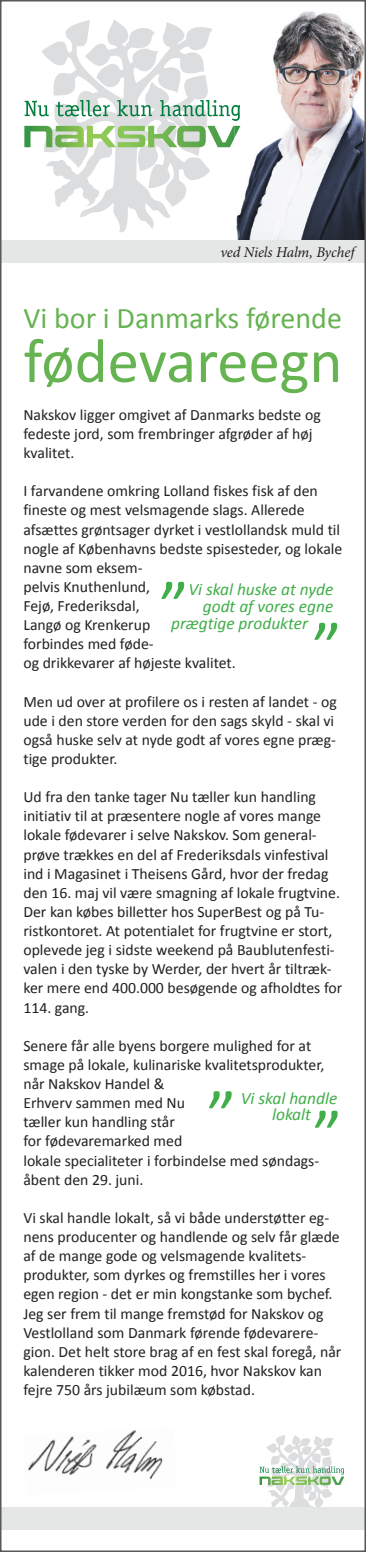
<style>
.page{position:relative;width:366px;height:1552px;background:#fff}
.page>*{position:absolute;margin:0;border:0;box-sizing:border-box;transform-origin:0 0}
.t1{font:63px "Calibri";color:#66b352}
.t2{font:30px "Calibri";color:#66b352}
.t3{font:italic 17.4px/17px "Calibri";color:#40ae49;text-align:right}
.t4{font:15.75px/19px "Calibri";color:#231f20}
.t5{font:italic 15px "Minion Pro";letter-spacing:-.01em;color:#231f20}
.s1{font-style:normal;color:#fff}
</style>
<div class="page">
<svg style="left:42px;top:19px;width:170px;height:213px"></svg>
<svg style="left:259px;top:1435px;width:85px;height:72px"></svg>
<img style="left:236px;top:11px;width:127px;height:229px">
<svg style="left:24px;top:100px;width:216px;height:107px"></svg>
<div style="left:0;top:240px;width:366px;height:23px;background:#e5e6e6"></div>
<img style="left:28px;top:1430px;width:135px;height:50px">
<div style="left:0;top:1507px;width:366px;height:23px;background:#e5e6e6"></div>
<svg style="left:161px;top:582px;width:23px;height:17px"></svg>
<svg style="left:314px;top:623px;width:23px;height:17px"></svg>
<svg style="left:209px;top:1091px;width:22px;height:17px"></svg>
<svg style="left:315px;top:1111px;width:22px;height:17px"></svg>
<div style="left:0;top:0;width:366px;height:1552px;border:2px solid #57585a"></div>
<p class="t5" style="left:220px;top:242px;width:135px">ved Niels Halm, Bychef</p>
<h2 class="t2" style="left:23px;top:299px;width:320px">Vi bor i Danmarks førende</h2>
<h1 class="t1" style="left:23px;top:321px;width:320px">fødevareegn</h1>
<p class="t4" style="left:23px;top:405px;width:299px">Nakskov ligger omgivet af Danmarks bedste og fedeste jord, som frembringer afgrøder af høj kvalitet.</p>
<p class="t4" style="left:23px;top:482px;width:320px">I farvandene omkring Lolland fiskes fisk af den fineste og mest velsmagende slags. Allerede afsættes grøntsager dyrket i vestlollandsk muld til nogle af Københavns bedste spisesteder, og lokale navne som eksem-<br>pelvis Knuthenlund,<br>Fejø, Frederiksdal,<br>Langø og Krenkerup<br>forbindes med føde-<br>og drikkevarer af højeste kvalitet.</p>
<p class="t4" style="left:23px;top:692px;width:315px">Men ud over at profilere os i resten af landet - og ude i den store verden for den sags skyld - skal vi også huske selv at nyde godt af vores egne præg&shy;tige produkter.</p>
<p class="t4" style="left:23px;top:788px;width:320px">Ud fra den tanke tager Nu tæller kun handling initiativ til at præsentere nogle af vores mange lokale fødevarer i selve Nakskov. Som general&shy;prøve trækkes en del af Frederiksdals vinfestival ind i Magasinet i Theisens Gård, hvor der fredag den 16. maj vil være smagning af lokale frugtvine.<br>Der kan købes billetter hos SuperBest og på Tu&shy;ristkontoret. At potentialet for frugtvine er stort, oplevede jeg i sidste weekend på Baublutenfesti&shy;valen i den tyske by Werder, der hvert år tiltræk&shy;ker mere end 400.000 besøgende og afholdtes for 114. gang.</p>
<p class="t4" style="left:23px;top:1036px;width:302px">Senere får alle byens borgere mulighed for at smage på lokale, kulinariske kvalitetsprodukter, når Nakskov Handel &amp;<br>Erhverv sammen med Nu<br>tæller kun handling står<br>for fødevaremarked med<br>lokale specialiteter i forbindelse med søndags&shy;åbent den 29. juni.</p>
<p class="t4" style="left:23px;top:1208px;width:319px">Vi skal handle lokalt, så vi både understøtter eg&shy;nens producenter og handlende og selv får glæde af de mange gode og velsmagende kvalitets&shy;produkter, som dyrkes og fremstilles her i vores egen region - det er min kongstanke som bychef.<br>Jeg ser frem til mange fremstød for Nakskov og Vestlolland som Danmark førende fødevarere&shy;gion. Det helt store brag af en fest skal foregå, når kalenderen tikker mod 2016, hvor Nakskov kan fejre 750 års jubilæum som købstad.</p>
<p class="t3" style="left:171px;top:580px;width:164px">Vi skal huske at nyde godt af vores egne prægtige produkter <span class="s1">44</span></p>
<p class="t3" style="left:240px;top:1089px;width:98px;text-align:center">Vi skal handle lokalt</p>
</div>
